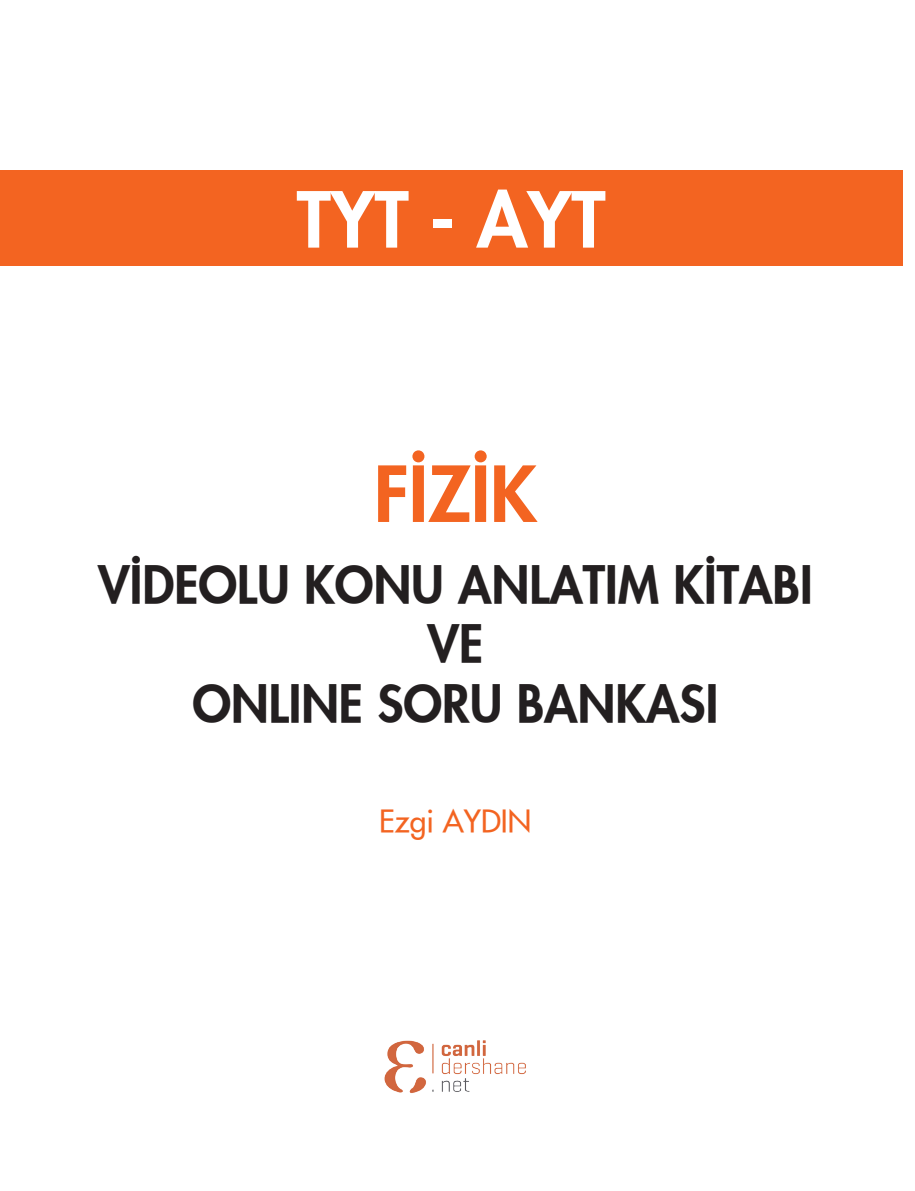
<style>
.page{position:relative;width:915px;height:1191px;background:#fff}
.page>*{position:absolute;margin:0;border:0;box-sizing:border-box;transform-origin:0 0}
.t1{font:800 75px "Futura";color:#fff}
.t2{font:800 75px "Futura";color:#f36421}
.t3{font:800 49.5px/59.4px "Futura";color:#231f20;text-align:center}
.t4{font:30px "Futura";color:#f36421}
</style>
<div class="page">
<div style="left:0;top:170px;width:901px;height:95px;background:#f36421"></div>
<img style="left:384px;top:1040px;width:142px;height:53px">
<h1 class="t1" style="left:297px;top:170px;width:310px">TYT - AYT</h1>
<h1 class="t2" style="left:374px;top:444px;width:164px">FİZİK</h1>
<p class="t3" style="left:98px;top:554px;width:715px">VİDEOLU KONU ANLATIM KİTABI<br>VE<br>ONLINE SORU BANKASI</p>
<p class="t4" style="left:379px;top:801px;width:154px">Ezgi AYDIN</p>
</div>
